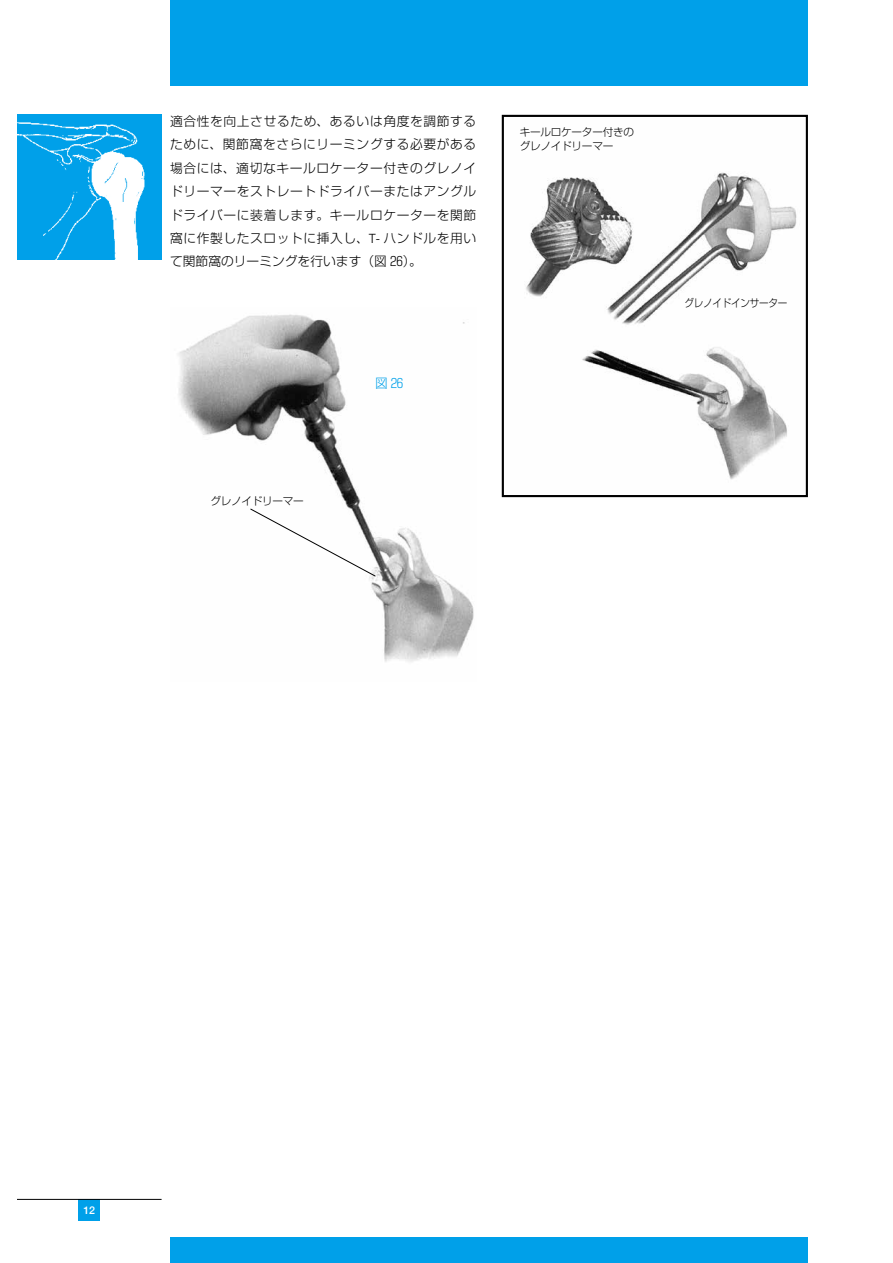
<style>
.page{position:relative;width:893px;height:1263px;background:#fff}
.page>*{position:absolute;margin:0;border:0;box-sizing:border-box;transform-origin:0 0}
.t1{font:300 12.75px/23.4px "Shin Go Pro";letter-spacing:.045em;color:#000;text-align:justify}
.t2{font:12.75px "Shingo L No";color:#00a0e9}
.t3{font:300 10.65px/13.8px "Shin Go Pro";letter-spacing:-.025em;color:#000}
.t4{font:300 10.65px "Shin Go Pro";letter-spacing:-.025em;color:#000;scale:.9 1}
.t5{font:500 10.65px "Helvetica Neue";color:#fff}
.s1{font-family:"Helvetica"}
.s2{font-family:"Shingo L No";font-weight:400}
.s3{font-family:"Shin Go Pro";font-weight:300}
</style>
<div class="page">
<div style="left:79px;top:1200px;width:21px;height:21px;background:#00a0e9"></div>
<img style="left:17px;top:115px;width:145px;height:144px">
<hr style="left:17px;top:1199px;width:145px;height:1px;background:#000">
<div style="left:170px;top:0;width:638px;height:85px;background:#00a0e9"></div>
<div style="left:170px;top:1237px;width:638px;height:26px;background:#00a0e9"></div>
<img style="left:526px;top:172px;width:271px;height:308px">
<div style="left:502px;top:115px;width:306px;height:382px;border:2px solid #000"></div>
<img style="left:178px;top:314px;width:296px;height:348px">
<svg style="left:249px;top:508px;width:128px;height:69px"></svg>
<p class="t1" style="left:170px;top:108px;width:308px">適合性を向上させるため、あるいは角度を調節するために、関節窩をさらにリーミングする必要がある場合には、適切なキールロケーター付きのグレノイドリーマーをストレートドライバーまたはアングルドライバーに装着します。キールロケーターを関節窩に作製したスロットに挿入し、<span class="s1">T-</span> ハンドルを用いて関節窩のリーミングを行います（図 <span class="s2">26</span>）。</p>
<p class="t3" style="left:210px;top:493px;width:95px">グレノイドリーマー</p>
<p class="t2" style="left:375px;top:377px;width:30px"><span class="s3">図</span> 26</p>
<p class="t3" style="left:520px;top:124px;width:116px">キールロケーター付きのグレノイドリーマー</p>
<p class="t4" style="left:684px;top:294px;width:116px">グレノイドインサーター</p>
<p class="t5" style="left:83px;top:1202px;width:13px">12</p>
</div>
